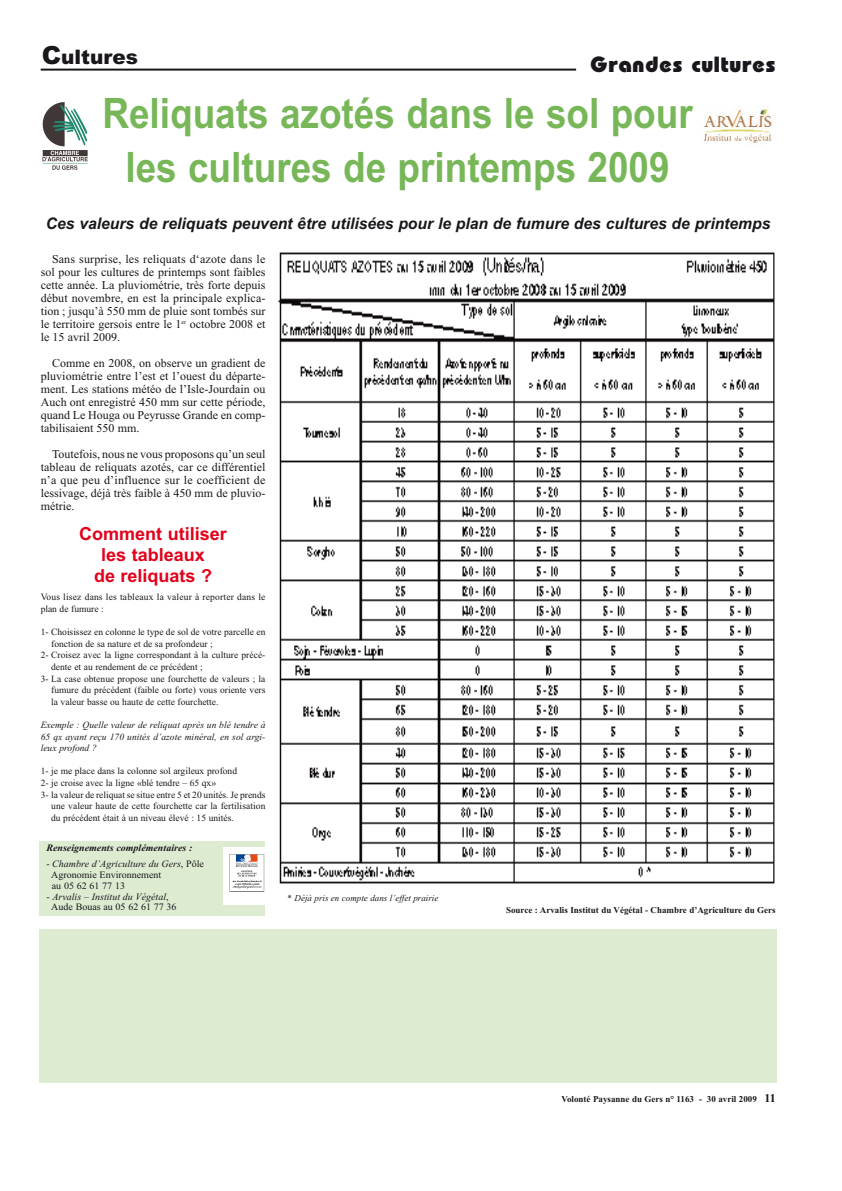
<style>
.page{position:relative;width:842px;height:1191px;background:#fff}
.page>*{position:absolute;margin:0;border:0;box-sizing:border-box;transform-origin:0 0}
.t1{font:700 42px/54px "Arial";color:#77b758;text-align:center;scale:.88 1}
.t2{font:800 22px "Bauhaus";letter-spacing:.03em;color:#1a171c}
.t3{font:900 20px "Arial";color:#1a171c}
.t4{font:700 18px/21px "Arial";color:#e2001a;text-align:center}
.t5{font:italic 700 16px "Arial";color:#1a171c}
.t6{font:12px/13px "Times New Roman";color:#1a171c;text-align:justify}
.t7{font:9.8px/10.8px "Times New Roman";color:#1a171c}
.t8{font:italic 9.8px/10.8px "Times New Roman";color:#1a171c}
.t9{font:italic 700 9.8px "Times New Roman";color:#1a171c}
.t10{font:9.5px "Times New Roman";color:#1a171c}
.t11{font:italic 9.5px/11.6px "Times New Roman";letter-spacing:.005em;color:#1a171c;text-align:justify}
.t12{font:9.5px/11.6px "Times New Roman";letter-spacing:.02em;color:#1a171c}
.t13{font:700 9px "Times New Roman";color:#1a171c}
.t14{font:italic 9px "Times New Roman";color:#1a171c}
.s1{font-size:25px}
.s2{font-style:italic}
.s3{font-style:normal}
.s4{font-size:12px}
</style>
<div class="page">
<hr style="left:41px;top:69px;width:535px;height:2px;background:#1a171c">
<img style="left:42px;top:102px;width:46px;height:68px">
<img style="left:704px;top:109px;width:68px;height:34px">
<img style="left:278px;top:252px;width:497px;height:632px">
<div style="left:40px;top:841px;width:225px;height:75px;background:#ddebd1"></div>
<img style="left:223px;top:847px;width:41px;height:57px">
<div style="left:40px;top:930px;width:737px;height:153px;background:#ddebd1"></div>
<h3 class="t3" style="left:42px;top:50px;width:98px"><span class="s1">C</span>ultures</h3>
<h2 class="t2" style="left:590px;top:57px;width:187px">Grandes cultures</h2>
<h1 class="t1" style="left:102px;top:90px;width:673px">Reliquats azotés dans le sol pour les cultures de printemps 2009</h1>
<h3 class="t5" style="left:46px;top:218px;width:726px">Ces valeurs de reliquats peuvent être utilisées pour le plan de fumure des cultures de printemps</h3>
<p class="t6" style="left:41px;top:253px;width:226px;text-indent:11px">Sans surprise, les reliquats d‘azote dans le sol pour les cultures de printemps sont faibles cette année. La pluviométrie, très forte depuis début novembre, en est la principale explica&shy;tion ; jusqu’à 550 mm de pluie sont tombés sur le territoire gersois entre le 1<sup>er</sup> octobre 2008 et le 15 avril 2009.</p>
<p class="t6" style="left:41px;top:357px;width:226px;text-indent:11px">Comme en 2008, on observe un gradient de pluviométrie entre l’est et l’ouest du départe&shy;ment. Les stations météo de l’Isle-Jourdain ou Auch ont enregistré 450 mm sur cette période, quand Le Houga ou Peyrusse Grande en comp&shy;tabilisaient 550 mm.</p>
<p class="t6" style="left:41px;top:448px;width:226px;text-indent:11px">Toutefois, nous ne vous proposons qu’un seul tableau de reliquats azotés, car ce différentiel n’a que peu d’influence sur le coefficient de lessivage, déjà très faible à 450 mm de pluvio&shy;métrie.</p>
<h3 class="t4" style="left:79px;top:524px;width:149px">Comment utiliser les tableaux<br>de reliquats ?</h3>
<p class="t12" style="left:41px;top:592px;width:226px">Vous lisez dans les tableaux la valeur à reporter dans le plan de fumure :</p>
<p class="t10" style="left:41px;top:629px;width:226px">1- Choisissez en colonne le type de sol de votre parcelle en</p>
<p class="t10" style="left:51px;top:640px;width:163px">fonction de sa nature et de sa profondeur ;</p>
<p class="t10" style="left:41px;top:652px;width:226px">2- Croisez avec la ligne correspondant à la culture précé-</p>
<p class="t10" style="left:51px;top:664px;width:153px">dente et au rendement de ce précédent ;</p>
<p class="t10" style="left:41px;top:675px;width:226px">3- La case obtenue propose une fourchette de valeurs ; la</p>
<p class="t10" style="left:51px;top:687px;width:216px">fumure du précédent (faible ou forte) vous oriente vers</p>
<p class="t10" style="left:51px;top:698px;width:169px">la valeur basse ou haute de cette fourchette.</p>
<p class="t11" style="left:41px;top:720px;width:226px">Exemple : Quelle valeur de reliquat après un blé tendre à 65 qx ayant reçu 170 unités d’azote minéral, en sol argi&shy;leux profond ?</p>
<p class="t10" style="left:41px;top:768px;width:198px">1- je me place dans la colonne sol argileux profond</p>
<p class="t10" style="left:41px;top:780px;width:177px">2- je croise avec la ligne «blé tendre – 65 qx»</p>
<p class="t10" style="left:41px;top:791px;width:226px">3- la valeur de reliquat se situe entre 5 et 20 unités. Je prends</p>
<p class="t10" style="left:51px;top:803px;width:216px">une valeur haute de cette fourchette car la fertilisation</p>
<p class="t10" style="left:51px;top:814px;width:184px">du précédent était à un niveau élevé : 15 unités.</p>
<p class="t9" style="left:46px;top:844px;width:148px">Renseignements complémentaires :</p>
<p class="t7" style="left:51px;top:859px;width:154px;text-indent:-5px">- <span class="s2">Chambre d’Agriculture du Gers</span>, Pôle<br>Agronomie Environnement<br>au 05 62 61 77 13</p>
<p class="t8" style="left:51px;top:892px;width:127px;text-indent:-5px"><span class="s3">-</span> Arvalis – Institut du Végétal<span class="s3">,<br>Aude Bouas au 05 62 61 77 36</span></p>
<p class="t14" style="left:288px;top:895px;width:152px">* Déjà pris en compte dans l’effet prairie</p>
<p class="t13" style="left:506px;top:907px;width:271px">Source : Arvalis Institut du Végétal - Chambre d’Agriculture du Gers</p>
<p class="t13" style="left:561px;top:1097px;width:216px">Volonté Paysanne du Gers n° 1163 - 30 avril 2009 <span class="s4">11</span></p>
</div>
